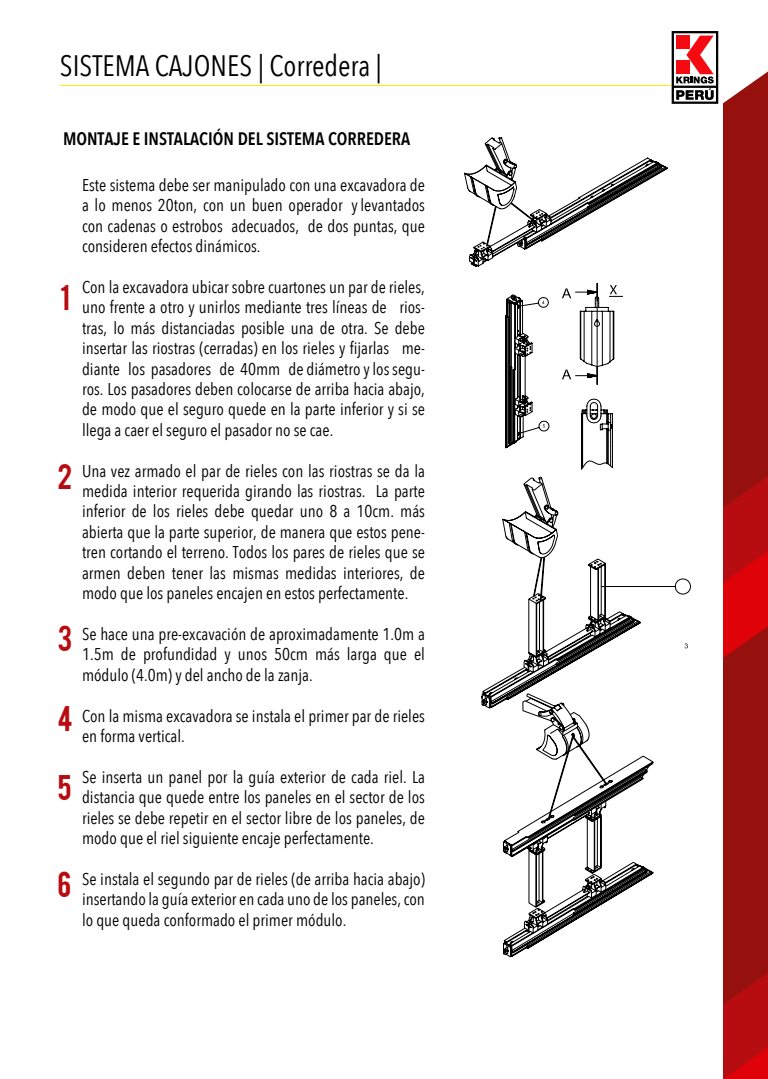
<style>
.page{position:relative;width:768px;height:1079px;background:#fff}
.page>*{position:absolute;margin:0;border:0;box-sizing:border-box;transform-origin:0 0}
.t1{font:29.5px "Avenir Next Condensed";color:#000}
.t2{font:28px "Bebas";color:#b70c10}
.t3{font:600 18px "Avenir Next Condensed";color:#000}
.t4{font:17px/20.4px "Avenir Next Condensed";color:#000;text-align:justify}
</style>
<div class="page">
<hr style="left:60px;top:85px;width:624px;height:1px;background:#fe0">
<svg style="left:464px;top:31px;width:304px;height:1047px"></svg>
<h1 class="t1" style="left:60px;top:41px;width:324px">SISTEMA CAJONES | Corredera |</h1>
<p class="t3" style="left:63px;top:123px;width:349px">MONTAJE E INSTALACIÓN DEL SISTEMA CORREDERA</p>
<p class="t4" style="left:82px;top:174px;width:345px">Este sistema debe ser manipulado con una excavadora de a lo menos 20ton, con un buen operador y levantados con cadenas o estrobos adecuados, de dos puntas, que consideren efectos dinámicos.</p>
<p class="t4" style="left:82px;top:276px;width:345px">Con la excavadora ubicar sobre cuartones un par de rieles, uno frente a otro y unirlos mediante tres líneas de rios&shy;tras, lo más distanciadas posible una de otra. Se debe insertar las riostras (cerradas) en los rieles y fijarlas me&shy;diante los pasadores de 40mm de diámetro y los segu&shy;ros. Los pasadores deben colocarse de arriba hacia abajo, de modo que el seguro quede en la parte inferior y si se llega a caer el seguro el pasador no se cae.</p>
<p class="t4" style="left:82px;top:459px;width:345px">Una vez armado el par de rieles con las riostras se da la medida interior requerida girando las riostras. La parte inferior de los rieles debe quedar uno 8 a 10cm. más abierta que la parte superior, de manera que estos pene&shy;tren cortando el terreno. Todos los pares de rieles que se armen deben tener las mismas medidas interiores, de modo que los paneles encajen en estos perfectamente.</p>
<p class="t4" style="left:82px;top:622px;width:345px">Se hace una pre-excavación de aproximadamente 1.0m a 1.5m de profundidad y unos 50cm más larga que el módulo (4.0m) y del ancho de la zanja.</p>
<p class="t4" style="left:82px;top:704px;width:344px">Con la misma excavadora se instala el primer par de rieles en forma vertical.</p>
<p class="t4" style="left:82px;top:765px;width:345px">Se inserta un panel por la guía exterior de cada riel. La distancia que quede entre los paneles en el sector de los rieles se debe repetir en el sector libre de los paneles, de modo que el riel siguiente encaje perfectamente.</p>
<p class="t4" style="left:82px;top:867px;width:344px">Se instala el segundo par de rieles (de arriba hacia abajo) insertando la guía exterior en cada uno de los paneles, con lo que queda conformado el primer módulo.</p>
<h2 class="t2" style="left:60px;top:277px;width:11px">1</h2>
<h2 class="t2" style="left:57px;top:455px;width:16px">2</h2>
<h2 class="t2" style="left:58px;top:617px;width:16px">3</h2>
<h2 class="t2" style="left:57px;top:697px;width:17px">4</h2>
<h2 class="t2" style="left:57px;top:766px;width:16px">5</h2>
<h2 class="t2" style="left:57px;top:863px;width:15px">6</h2>
</div>
